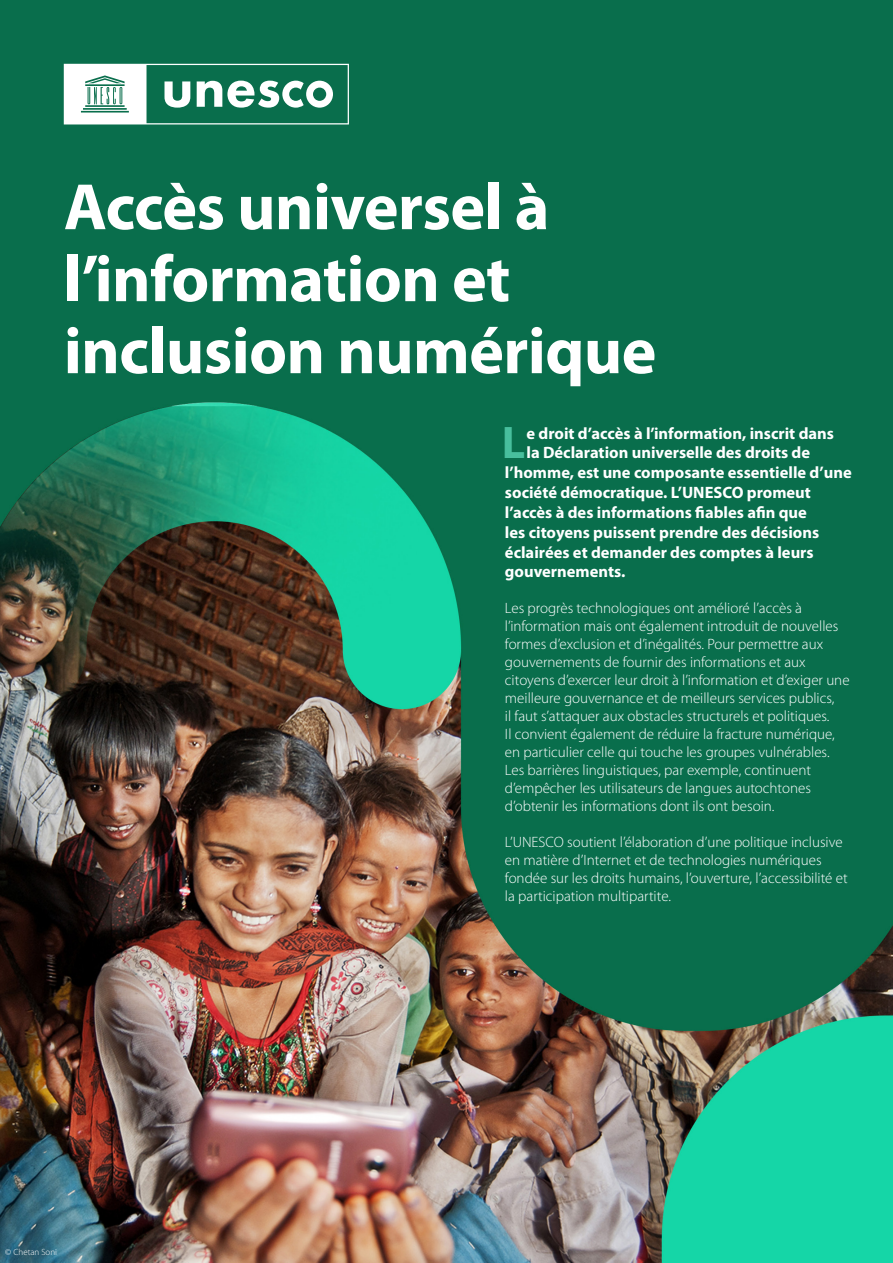
<style>
.page{position:relative;width:893px;height:1263px;background:#fff}
.page>*{position:absolute;margin:0;border:0;box-sizing:border-box;transform-origin:0 0}
.CL_title{font:700 66px/72px "Myriad Pro";letter-spacing:-.01em;color:#fff}
.CL_cover_body_intro{font:700 45.9px "Myriad Pro";color:#48bf9d}
.CL_cover_body_intro-2{font:700 16.5px "Myriad Pro";color:#fff}
.CL_cover_body{font:300 15px/18px "Myriad Pro";color:#fff}
.CI_photo_credit{font:300 9px "Myriad Pro";color:#fff}
</style>
<div class="page">
<img style="left:0;top:0;width:893px;height:1263px">
<svg style="left:64px;top:64px;width:285px;height:60px"></svg>
<p class="CL_title" style="left:64px;top:169px;width:594px">Accès universel à l’information et inclusion numérique</p>
<p class="CL_cover_body_intro" style="left:502px;top:413px;width:25px">L</p>
<p class="CL_cover_body_intro-2" style="left:526px;top:422px;width:309px">e droit d’accès à l’information, inscrit dans</p>
<p class="CL_cover_body_intro-2" style="left:526px;top:442px;width:285px">la Déclaration universelle des droits de</p>
<p class="CL_cover_body_intro-2" style="left:505px;top:462px;width:348px">l’homme, est une composante essentielle d’une</p>
<p class="CL_cover_body_intro-2" style="left:505px;top:482px;width:307px">société démocratique. L’UNESCO promeut</p>
<p class="CL_cover_body_intro-2" style="left:505px;top:502px;width:303px">l’accès à des informations fiables afin que</p>
<p class="CL_cover_body_intro-2" style="left:505px;top:521px;width:316px">les citoyens puissent prendre des décisions</p>
<p class="CL_cover_body_intro-2" style="left:505px;top:541px;width:310px">éclairées et demander des comptes à leurs</p>
<p class="CL_cover_body_intro-2" style="left:505px;top:561px;width:122px">gouvernements.</p>
<p class="CL_cover_body" style="left:505px;top:599px;width:346px">Les progrès technologiques ont amélioré l’accès à l’information mais ont également introduit de nouvelles formes d’exclusion et d’inégalités. Pour permettre aux gouvernements de fournir des informations et aux citoyens d’exercer leur droit à l’information et d’exiger une meilleure gouvernance et de meilleurs services publics,<br>il faut s’attaquer aux obstacles structurels et politiques.<br>Il convient également de réduire la fracture numérique, en particulier celle qui touche les groupes vulnérables.<br>Les barrières linguistiques, par exemple, continuent d’empêcher les utilisateurs de langues autochtones d’obtenir les informations dont ils ont besoin.</p>
<p class="CL_cover_body" style="left:505px;top:833px;width:344px">L’UNESCO soutient l’élaboration d’une politique inclusive en matière d’Internet et de technologies numériques fondée sur les droits humains, l’ouverture, l’accessibilité et la participation multipartite.</p>
<p class="CI_photo_credit" style="left:5px;top:1246px;width:53px">© Chetan Soni</p>
</div>
